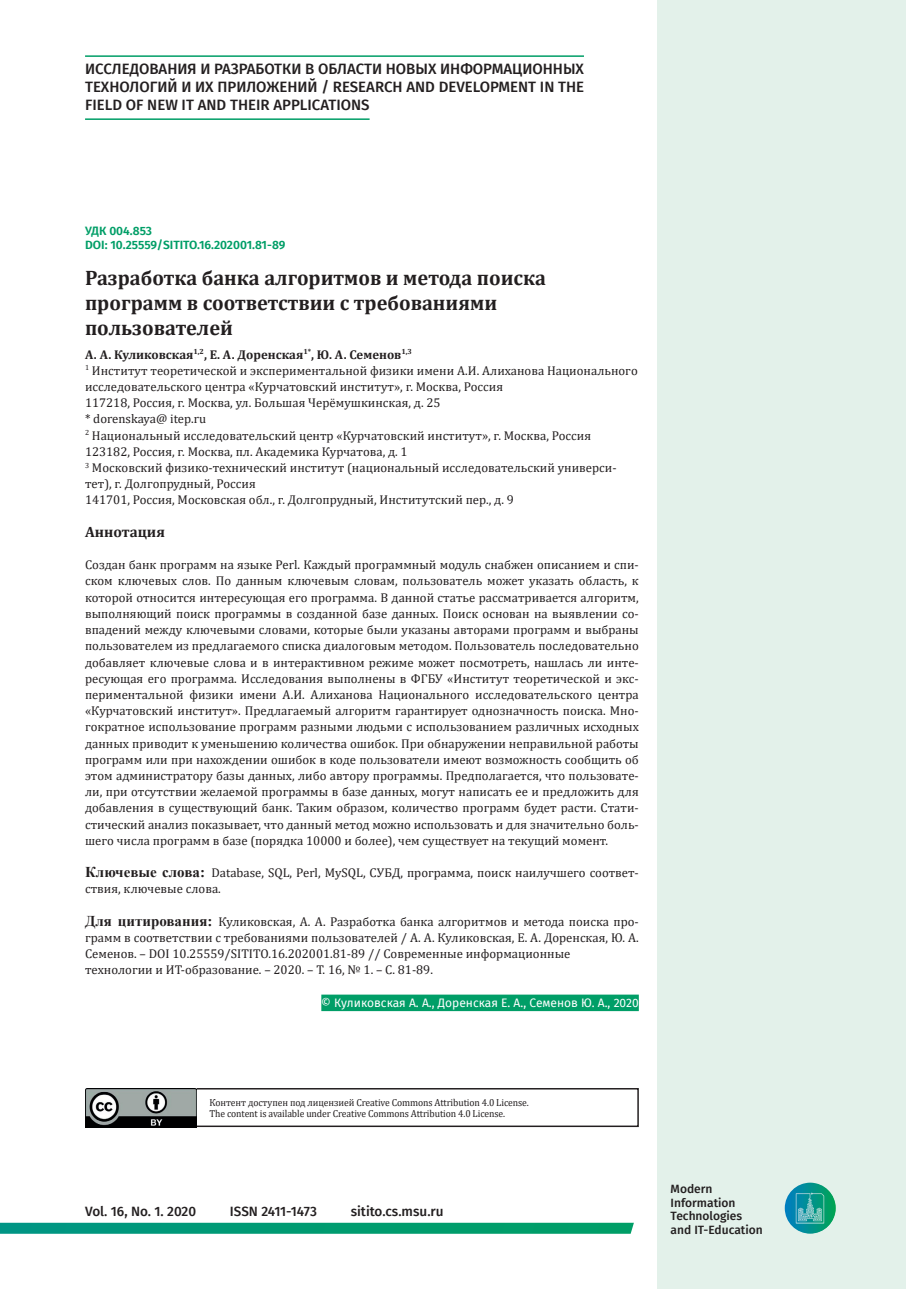
<style>
.page{position:relative;width:906px;height:1289px;background:#fff}
.page>*{position:absolute;margin:0;border:0;box-sizing:border-box;transform-origin:0 0}
.t1{font:700 21px/25.2px "Cambria";color:#231f20}
.t2{font:500 15px/18px "Fira Sans";color:#231f20;text-align:justify}
.t3{font:700 15px "Cambria";color:#231f20}
.t4{font:500 13.5px "Fira Sans";color:#231f20}
.t5{font:12.75px/16.2px "Cambria";color:#231f20}
.t6{font:12px "Fira Sans";color:#fff}
.t7{font:600 12px/14.4px "Fira Sans";color:#009e67}
.t8{font:500 12px/13.5px "Fira Sans";color:#231f20}
.t9{font:10.2px/10.5px "Cambria";letter-spacing:-.01em;color:#231f20;scale:.95 1}
.s1{font-weight:700}
.s2{font-family:"Times New Roman";font-weight:700;font-size:15px}
</style>
<div class="page">
<div style="left:657px;top:0;width:249px;height:1288px;background:#e3f1ea"></div>
<img style="left:784px;top:1182px;width:52px;height:51px;border-radius:26px">
<svg style="left:0;top:1222px;width:634px;height:11px"></svg>
<hr style="left:85px;top:55px;width:499px;height:2px;background:#009e67">
<hr style="left:85px;top:118px;width:284px;height:2px;background:#009e67">
<div style="left:85px;top:1087px;width:554px;height:39px;border:2px solid #231f20"></div>
<img style="left:85px;top:1087px;width:112px;height:40px">
<div style="left:321px;top:994px;width:318px;height:17px;background:#009e67"></div>
<p class="t2" style="left:85px;top:59px;width:500px">ИССЛЕДОВАНИЯ И РАЗРАБОТКИ В ОБЛАСТИ НОВЫХ ИНФОРМАЦИОННЫХ ТЕХНОЛОГИЙ И ИХ ПРИЛОЖЕНИЙ / RESEARCH AND DEVELOPMENT IN THE FIELD OF NEW IT AND THEIR APPLICATIONS</p>
<p class="t7" style="left:85px;top:222px;width:202px">УДК 004.853<br>DOI: 10.25559/SITITO.16.202001.81-89</p>
<h1 class="t1" style="left:85px;top:264px;width:462px">Разработка банка алгоритмов и метода поиска программ в соответствии с требованиями пользователей</h1>
<p class="t5" style="left:85px;top:346px;width:554px"><span class="s1">А. А. Куликовская</span><sup>1,2</sup><span class="s1">, Е. А. Доренская</span><sup>1*</sup><span class="s1">, Ю. А. Семенов</span><sup>1,3<br></sup><sup>1</sup> Институт теоретической и экспериментальной физики имени А.И. Алиханова Национального исследовательского центра «Курчатовский институт», г. Москва, Россия<br>117218, Россия, г. Москва, ул. Большая Черёмушкинская, д. 25<br>* dorenskaya@ itep.ru<br><sup>2</sup> Национальный исследовательский центр «Курчатовский институт», г. Москва, Россия 123182, Россия, г. Москва, пл. Академика Курчатова, д. 1<br><sup>3</sup> Московский физико-технический институт (национальный исследовательский универси&shy;тет), г. Долгопрудный, Россия<br>141701, Россия, Московская обл., г. Долгопрудный, Институтский пер., д. 9</p>
<p class="t3" style="left:85px;top:521px;width:81px">Аннотация</p>
<p class="t5" style="left:85px;top:556px;width:555px;text-align:justify">Создан банк программ на языке Perl. Каждый программный модуль снабжен описанием и спи&shy;ском ключевых слов. По данным ключевым словам, пользователь может указать область, к которой относится интересующая его программа. В данной статье рассматривается алгоритм, выполняющий поиск программы в созданной базе данных. Поиск основан на выявлении со&shy;впадений между ключевыми словами, которые были указаны авторами программ и выбраны пользователем из предлагаемого списка диалоговым методом. Пользователь последовательно добавляет ключевые слова и в интерактивном режиме может посмотреть, нашлась ли инте&shy;ресующая его программа. Исследования выполнены в ФГБУ «Институт теоретической и экс&shy;периментальной физики имени А.И. Алиханова Национального исследовательского центра «Курчатовский институт». Предлагаемый алгоритм гарантирует однозначность поиска. Мно&shy;гократное использование программ разными людьми с использованием различных исходных данных приводит к уменьшению количества ошибок. При обнаружении неправильной работы программ или при нахождении ошибок в коде пользователи имеют возможность сообщить об этом администратору базы данных, либо автору программы. Предполагается, что пользовате&shy;ли, при отсутствии желаемой программы в базе данных, могут написать ее и предложить для добавления в существующий банк. Таким образом, количество программ будет расти. Стати&shy;стический анализ показывает, что данный метод можно использовать и для значительно боль&shy;шего числа программ в базе (порядка 10000 и более), чем существует на текущий момент.</p>
<p class="t5" style="left:85px;top:864px;width:555px"><span class="s2">Ключевые слова:</span> Database, SQL, Perl, MySQL, СУБД, программа, поиск наилучшего соответ&shy;ствия, ключевые слова.</p>
<p class="t5" style="left:85px;top:913px;width:555px"><span class="s2">Для цитирования:</span> Куликовская, А. А. Разработка банка алгоритмов и метода поиска про&shy;грамм в соответствии с требованиями пользователей / А. А. Куликовская, Е. А. Доренская, Ю. А.<br>Семенов. – DOI 10.25559/SITITO.16.202001.81-89 // Современные информационные технологии и ИТ-образование. – 2020. – Т. 16, № 1. – С. 81-89.</p>
<p class="t6" style="left:321px;top:993px;width:319px">© Куликовская А. А., Доренская Е. А., Семенов Ю. А., 2020</p>
<p class="t9" style="left:209px;top:1097px;width:338px">Контент доступен под лицензией Creative Commons Attribution 4.0 License.<br>The content is available under Creative Commons Attribution 4.0 License.</p>
<p class="t4" style="left:85px;top:1200px;width:113px">Vol. 16, No. 1. 2020</p>
<p class="t4" style="left:230px;top:1200px;width:88px">ISSN 2411-1473</p>
<p class="t4" style="left:351px;top:1200px;width:94px">sitito.cs.msu.ru</p>
<p class="t8" style="left:670px;top:1181px;width:94px">Modern<br>Information<br>Technologies and IT-Education</p>
</div>
